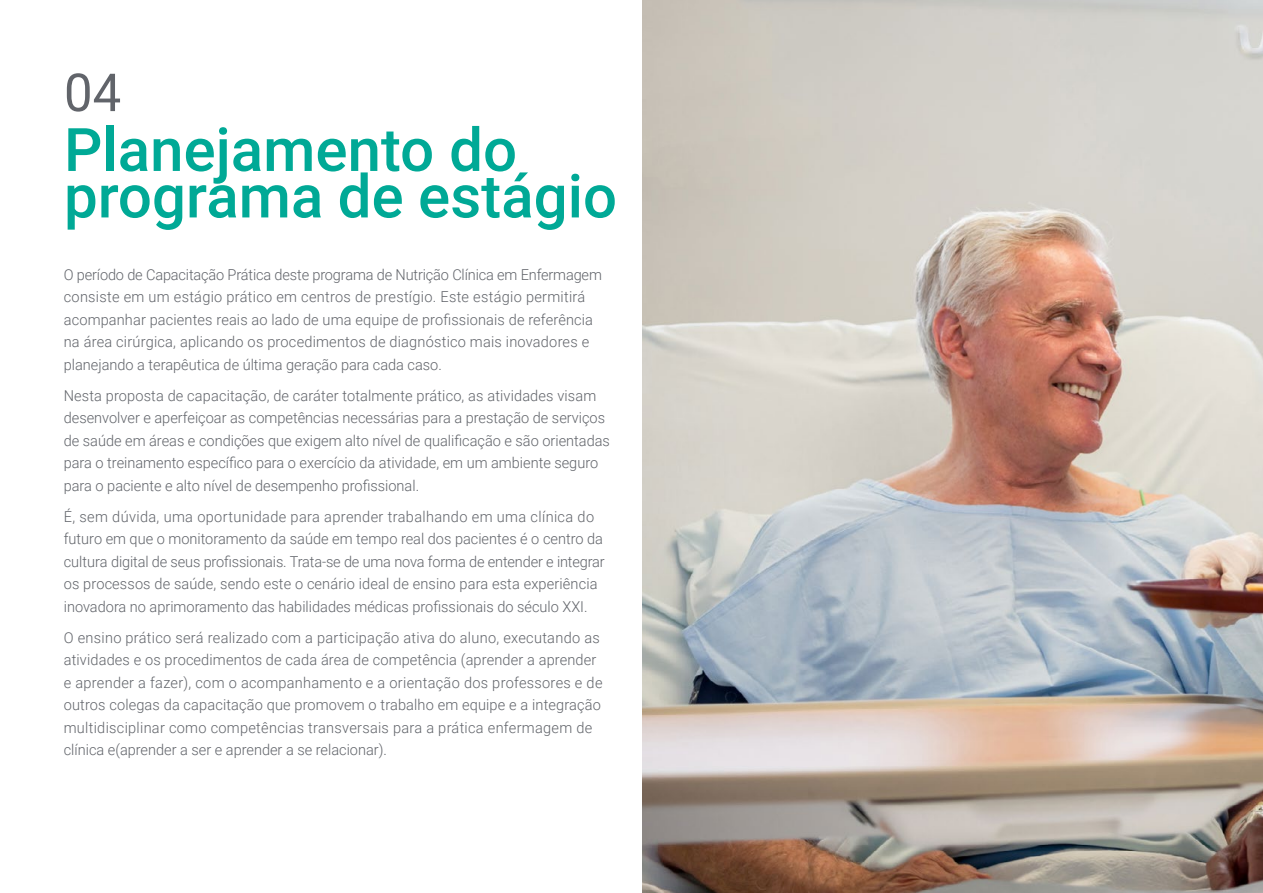
<style>
.page{position:relative;width:1263px;height:893px;background:#fff}
.page>*{position:absolute;margin:0;border:0;box-sizing:border-box;transform-origin:0 0}
.t1{font:500 60px/46.5px "Roboto";color:#00a996}
.t2{font:52.5px "Roboto";color:#61646a}
.t3{font:300 15px/22.5px "Roboto";letter-spacing:.01em;color:#61646a}
</style>
<div class="page">
<img style="left:642px;top:0;width:621px;height:893px">
<h2 class="t2" style="left:64px;top:56px;width:59px">04</h2>
<h1 class="t1" style="left:64px;top:124px;width:555px">Planejamento do programa de estágio</h1>
<p class="t3" style="left:64px;top:262px;width:540px">O período de Capacitação Prática deste programa de Nutrição Clínica em Enfermagem consiste em um estágio prático em centros de prestígio. Este estágio permitirá acompanhar pacientes reais ao lado de uma equipe de profissionais de referência na área cirúrgica, aplicando os procedimentos de diagnóstico mais inovadores e planejando a terapêutica de última geração para cada caso.</p>
<p class="t3" style="left:64px;top:383px;width:548px">Nesta proposta de capacitação, de caráter totalmente prático, as atividades visam desenvolver e aperfeiçoar as competências necessárias para a prestação de serviços de saúde em áreas e condições que exigem alto nível de qualificação e são orientadas para o treinamento específico para o exercício da atividade, em um ambiente seguro para o paciente e alto nível de desempenho profissional.</p>
<p class="t3" style="left:64px;top:504px;width:542px">É, sem dúvida, uma oportunidade para aprender trabalhando em uma clínica do futuro em que o monitoramento da saúde em tempo real dos pacientes é o centro da cultura digital de seus profissionais. Trata-se de uma nova forma de entender e integrar os processos de saúde, sendo este o cenário ideal de ensino para esta experiência inovadora no aprimoramento das habilidades médicas profissionais do século XXI.</p>
<p class="t3" style="left:64px;top:625px;width:540px">O ensino prático será realizado com a participação ativa do aluno, executando as atividades e os procedimentos de cada área de competência (aprender a aprender e aprender a fazer), com o acompanhamento e a orientação dos professores e de outros colegas da capacitação que promovem o trabalho em equipe e a integração multidisciplinar como competências transversais para a prática enfermagem de clínica e(aprender a ser e aprender a se relacionar).</p>
</div>
